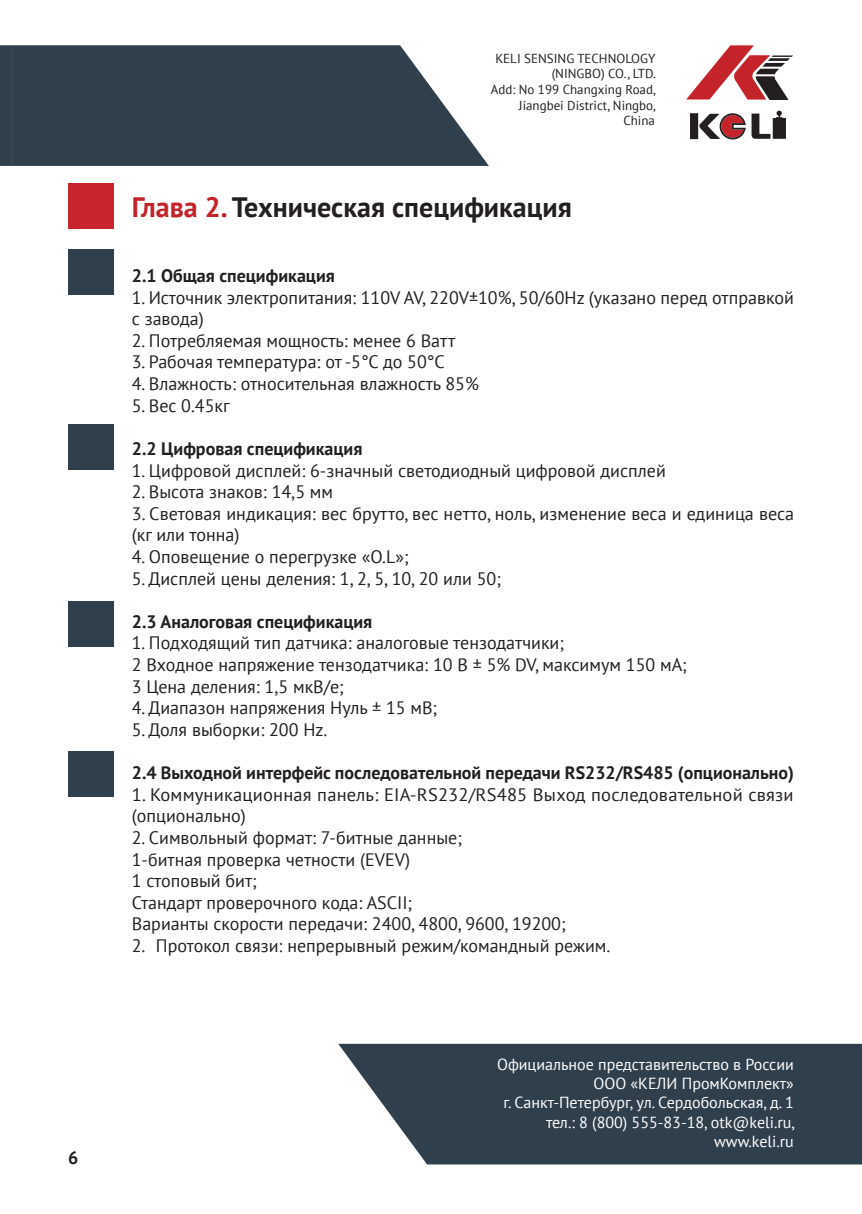
<style>
.page{position:relative;width:862px;height:1214px;background:#fff}
.page>*{position:absolute;margin:0;border:0;box-sizing:border-box;transform-origin:0 0}
.t1{font:700 28px "PT Sans";color:#231f20}
.t2{font:18px/21.6px "PT Sans";color:#231f20}
.t3{font:700 18px "PT Sans";color:#231f20}
.t4{font:16px/19.2px "PT Sans";color:#fff;text-align:right}
.t5{font:13px/15.6px "PT Sans";color:#231f20;text-align:right}
.s1{color:#c32329}
</style>
<div class="page">
<svg style="left:0;top:45px;width:12px;height:121px"></svg>
<svg style="left:12px;top:45px;width:477px;height:121px;background:#42515d"></svg>
<svg style="left:686px;top:45px;width:107px;height:55px"></svg>
<svg style="left:690px;top:110px;width:96px;height:29px"></svg>
<svg style="left:338px;top:1043px;width:524px;height:121px;background:#41505c"></svg>
<div style="left:68px;top:183px;width:45px;height:45px;background:#c8242b"></div>
<div style="left:68px;top:249px;width:45px;height:46px;background:#2f3f4c"></div>
<div style="left:68px;top:424px;width:45px;height:45px;background:#2f3f4c"></div>
<div style="left:68px;top:601px;width:45px;height:45px;background:#2f3f4c"></div>
<div style="left:68px;top:751px;width:45px;height:46px;background:#2f3f4c"></div>
<p class="t3" style="left:68px;top:1145px;width:12px">6</p>
<p class="t5" style="left:491px;top:50px;width:167px">KELI SENSING TECHNOLOGY (NINGBO) CO., LTD.<br>Add: No 199 Changxing Road,<br>Jiangbei District, Ningbo,<br>China</p>
<p class="t1" style="left:132px;top:189px;width:441px"><span class="s1">Глава 2.</span> Техническая спецификация</p>
<p class="t3" style="left:132px;top:264px;width:204px">2.1 Общая спецификация</p>
<p class="t2" style="left:132px;top:286px;width:663px">1. Источник электропитания: 110V AV, 220V±10%, 50/60Hz (указано перед отправкой с завода)</p>
<p class="t2" style="left:132px;top:329px;width:325px">2. Потребляемая мощность: менее 6 Ватт</p>
<p class="t2" style="left:132px;top:351px;width:314px">3. Рабочая температура: от -5°C до 50°C</p>
<p class="t2" style="left:132px;top:372px;width:349px">4. Влажность: относительная влажность 85%</p>
<p class="t2" style="left:132px;top:394px;width:99px">5. Вес 0.45кг</p>
<p class="t3" style="left:132px;top:436px;width:232px">2.2 Цифровая спецификация</p>
<p class="t2" style="left:132px;top:459px;width:535px">1. Цифровой дисплей: 6-значный светодиодный цифровой дисплей</p>
<p class="t2" style="left:132px;top:480px;width:203px">2. Высота знаков: 14,5 мм</p>
<p class="t2" style="left:132px;top:502px;width:664px">3. Световая индикация: вес брутто, вес нетто, ноль, изменение веса и единица веса (кг или тонна)</p>
<p class="t2" style="left:132px;top:545px;width:278px">4. Оповещение о перегрузке «O.L»;</p>
<p class="t2" style="left:132px;top:567px;width:370px">5. Дисплей цены деления: 1, 2, 5, 10, 20 или 50;</p>
<p class="t3" style="left:132px;top:609px;width:242px">2.3 Аналоговая спецификация</p>
<p class="t2" style="left:132px;top:631px;width:434px">1. Подходящий тип датчика: аналоговые тензодатчики;</p>
<p class="t2" style="left:132px;top:653px;width:556px">2 Входное напряжение тензодатчика: 10 В ± 5% DV, максимум 150 мА;</p>
<p class="t2" style="left:132px;top:675px;width:214px">3 Цена деления: 1,5 мкВ/е;</p>
<p class="t2" style="left:132px;top:696px;width:307px">4. Диапазон напряжения Нуль ± 15 мВ;</p>
<p class="t2" style="left:132px;top:718px;width:197px">5. Доля выборки: 200 Hz.</p>
<p class="t3" style="left:132px;top:760px;width:663px">2.4 Выходной интерфейс последовательной передачи RS232/RS485 (опционально)</p>
<p class="t2" style="left:132px;top:783px;width:663px">1. Коммуникационная панель: EIA-RS232/RS485 Выход последовательной связи (опционально)</p>
<p class="t2" style="left:132px;top:826px;width:332px">2. Символьный формат: 7-битные данные;</p>
<p class="t2" style="left:132px;top:847px;width:280px">1-битная проверка четности (EVEV)</p>
<p class="t2" style="left:132px;top:869px;width:126px">1 стоповый бит;</p>
<p class="t2" style="left:132px;top:891px;width:282px">Стандарт проверочного кода: ASCII;</p>
<p class="t2" style="left:132px;top:912px;width:435px">Варианты скорости передачи: 2400, 4800, 9600, 19200;</p>
<p class="t2" style="left:132px;top:934px;width:480px">2. Протокол связи: непрерывный режим/командный режим.</p>
<p class="t4" style="left:497px;top:1054px;width:300px">Официальное представительство в России<br>ООО «КЕЛИ ПромКомплект»<br>г. Санкт-Петербург, ул. Сердобольская, д. 1 тел.: 8 (800) 555-83-18, otk@keli.ru, www.keli.ru</p>
</div>
